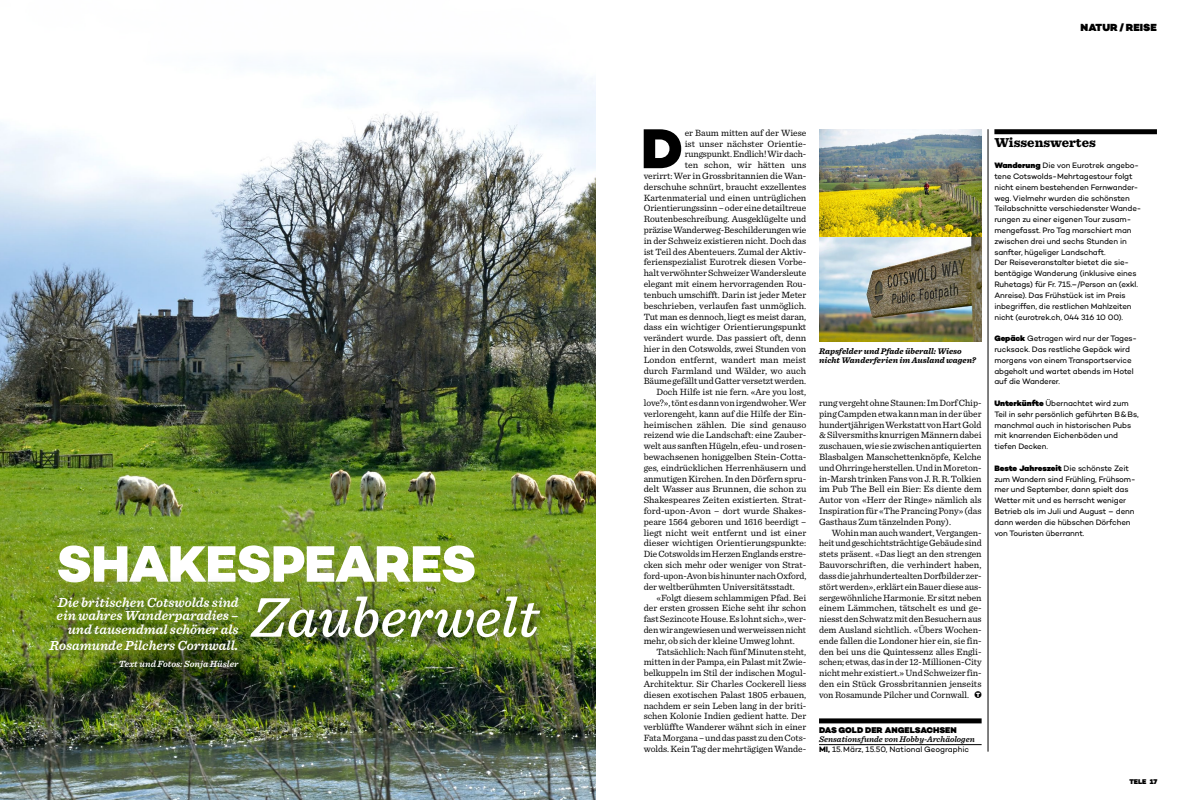
<style>
.page{position:relative;width:1191px;height:800px;background:#fff}
.page>*{position:absolute;margin:0;border:0;box-sizing:border-box;transform-origin:0 0}
.TELE_Titel_40pt_x04{font:italic 500 58.4px "Sentinel";color:#fff}
.TELE_Grundtext_Initi{font:800 57.1px "Campton";color:#000}
.TELE_Titel_40pt_x04-2{font:800 52.1px "Campton";letter-spacing:-.02em;color:#fff}
.TELE_Lead_20pt{font:italic 600 13.8px/13.8px "Sentinel";color:#fff;text-align:right}
.TELE_Box_Rubriktitel{font:900 13.5px "Sentinel";color:#000}
.TELE_Rubrikentitel_x{font:900 10.5px "Campton";letter-spacing:.005em;color:#000}
.TELE_Grundtext_Einzu{font:9.5px/10.8px "Sentinel";letter-spacing:-.005em;color:#000;text-align:justify}
.TELE_Grundtext_Initi-2{font:9.5px/10.8px "Sentinel";letter-spacing:-.005em;color:#000;text-align:right}
.TELE_Lead_20pt_Autor{font:italic 600 9.4px "Sentinel";color:#fff}
.TELE_Legende_x11{font:italic 700 8.5px/9px "Sentinel";color:#000}
.TELE_Tipp_Bescheibun{font:italic 600 8.5px "Sentinel";color:#000}
.TELE_Tipp_Titel_mit{font:900 8.5px "Campton";color:#000}
.TELE_Box_Grundtext_x{font:8px/10.8px "Campton";letter-spacing:-.015em;color:#000}
.TELE_Tipp_Zeit_x08{font:8px "Campton";color:#000}
.TELE_Pagina{font:900 7px "Campton";color:#000}
.s1{font-size:15.6px}
.s2{font-family:"TELE"}
.s3{font-weight:700}
.s4{font-weight:900}
</style>
<div class="page">
<img style="left:0;top:62px;width:595px;height:737px">
<div style="left:819px;top:718px;width:162px;height:5px;background:#000"></div>
<hr style="left:819px;top:744px;width:162px;height:1px;background:#000">
<div style="left:994px;top:129px;width:163px;height:5px;background:#000"></div>
<div style="left:236px;top:580px;width:318px;height:72px;background:#000;opacity:.75"></div>
<img style="left:819px;top:129px;width:162px;height:212px">
<hr style="left:987px;top:129px;width:1px;height:622px;background:#000">
<svg style="left:110px;top:632px;width:161px;height:68px"></svg>
<div style="left:27px;top:573px;width:235px;height:118px;background:#000;opacity:.8"></div>
<p class="TELE_Titel_40pt_x04-2" style="left:56px;top:530px;width:421px">SHAKESPEARES</p>
<p class="TELE_Titel_40pt_x04" style="left:251px;top:572px;width:290px">Zauberwelt</p>
<p class="TELE_Lead_20pt" style="left:57px;top:594px;width:184px">Die britischen Cotswolds sind ein wahres Wanderparadies – und tausendmal schöner als</p>
<p class="TELE_Lead_20pt" style="left:50px;top:637px;width:190px">Rosamunde Pilchers Cornwall<span class="s1">.</span></p>
<p class="TELE_Lead_20pt_Autor" style="left:119px;top:656px;width:121px">Text und Fotos: Sonja Hüsler</p>
<p class="TELE_Rubrikentitel_x" style="left:1080px;top:20px;width:78px">NATUR / REISE</p>
<p class="TELE_Grundtext_Initi-2" style="left:643px;top:127px;width:164px">er Baum mitten auf der Wiese<br>ist unser nächster Orientie&shy;rungspunkt. Endlich! Wir dach-<br>ten schon, wir hätten uns<br>verirrt: Wer in Grossbritannien die Wan&shy;derschuhe schnürt, braucht exzellentes Kartenmaterial und einen untrüglichen Orientierungssinn – oder eine detailtreue Routenbeschreibung. Ausgeklügelte und präzise Wanderweg-Beschilderungen wie in der Schweiz existieren nicht. Doch das ist Teil des Abenteuers. Zumal der Aktiv&shy;ferienspezialist Eurotrek diesen Vorbe&shy;halt verwöhnter Schweizer Wandersleute elegant mit einem hervorragenden Rou&shy;tenbuch umschifft. Darin ist jeder Meter beschrieben, verlaufen fast unmöglich.<br>Tut man es dennoch, liegt es meist daran, dass ein wichtiger Orientierungspunkt verändert wurde. Das passiert oft, denn hier in den Cotswolds, zwei Stunden von London entfernt, wandert man meist durch Farmland und Wälder, wo auch Bäume gefällt und Gatter versetzt werden.</p>
<p class="TELE_Grundtext_Einzu" style="left:643px;top:386px;width:164px;text-indent:13px">Doch Hilfe ist nie fern. «Are you lost, love?», tönt es dann von irgendwoher. Wer verlorengeht, kann auf die Hilfe der Ein&shy;heimischen zählen. Die sind genauso reizend wie die Landschaft: eine Zauber&shy;welt aus sanften Hügeln, efeu- und rosen&shy;bewachsenen honiggelben Stein-Cotta&shy;ges, eindrücklichen Herrenhäusern und anmutigen Kirchen. In den Dörfern spru&shy;delt Wasser aus Brunnen, die schon zu Shakespeares Zeiten existierten. Strat&shy;ford-upon-Avon – dort wurde Shakes&shy;peare 1564 geboren und 1616 beerdigt – liegt nicht weit entfernt und ist einer dieser wichtigen Orientierungspunkte:<br>Die Cotswolds im Herzen Englands erstre&shy;cken sich mehr oder weniger von Strat&shy;ford-upon-Avon bis hinunter nach Oxford, der weltberühmten Universitätsstadt.</p>
<p class="TELE_Grundtext_Einzu" style="left:643px;top:591px;width:164px;text-indent:13px">«Folgt diesem schlammigen Pfad. Bei der ersten grossen Eiche seht ihr schon fast Sezincote House. Es lohnt sich», wer&shy;den wir angewiesen und werweissen nicht mehr, ob sich der kleine Umweg lohnt.</p>
<p class="TELE_Grundtext_Einzu" style="left:643px;top:645px;width:164px;text-indent:13px">Tatsächlich: Nach fünf Minuten steht, mitten in der Pampa, ein Palast mit Zwie&shy;belkuppeln im Stil der indischen Mogul-Architektur. Sir Charles Cockerell liess diesen exotischen Palast 1805 erbauen, nachdem er sein Leben lang in der briti&shy;schen Kolonie Indien gedient hatte. Der verblüffte Wanderer wähnt sich in einer Fata Morgana – und das passt zu den Cots&shy;wolds. Kein Tag der mehrtägigen Wande-</p>
<p class="TELE_Grundtext_Initi" style="left:641px;top:112px;width:44px">D</p>
<p class="TELE_Legende_x11" style="left:819px;top:346px;width:158px">Rapsfelder und Pfade überall: Wieso nicht Wanderferien im Ausland wagen?</p>
<p class="TELE_Grundtext_Einzu" style="left:819px;top:397px;width:164px">rung vergeht ohne Staunen: Im Dorf Chip&shy;ping Campden etwa kann man in der über hundertjährigen Werkstatt von Hart Gold &amp; Silversmiths knurrigen Männern dabei zuschauen, wie sie zwischen antiquierten Blasbalgen Manschettenknöpfe, Kelche und Ohrringe herstellen. Und in Moreton&shy;in-Marsh trinken Fans von J. R. R. Tolkien im Pub The Bell ein Bier: Es diente dem Autor von «Herr der Ringe» nämlich als Inspiration für «The Prancing Pony» (das Gasthaus Zum tänzelnden Pony).</p>
<p class="TELE_Grundtext_Einzu" style="left:819px;top:526px;width:164px;text-indent:13px">Wohin man auch wandert, Vergangen&shy;heit und geschichtsträchtige Gebäude sind stets präsent. «Das liegt an den strengen Bauvorschriften, die verhindert haben, dass die jahrhundertealten Dorfbilder zer&shy;stört werden», erklärt ein Bauer diese aus&shy;sergewöhnliche Harmonie. Er sitzt neben einem Lämmchen, tätschelt es und ge&shy;niesst den Schwatz mit den Besuchern aus dem Ausland sichtlich. «Übers Wochen&shy;ende fallen die Londoner hier ein, sie fin&shy;den bei uns die Quintessenz alles Engli&shy;schen; etwas, das in der 12-Millionen-City nicht mehr existiert.» Und Schweizer fin&shy;den ein Stück Grossbritannien jenseits von Rosamunde Pilcher und Cornwall. <span class="s2">T</span></p>
<p class="TELE_Tipp_Titel_mit" style="left:819px;top:724px;width:139px">DAS GOLD DER ANGELSACHSEN</p>
<p class="TELE_Tipp_Bescheibun" style="left:819px;top:732px;width:157px">Sensationsfunde von Hobby-Archäologen</p>
<p class="TELE_Tipp_Zeit_x08" style="left:819px;top:744px;width:152px"><span class="s3">MI,</span> 15.März, 15.50, National Geographic</p>
<p class="TELE_Box_Rubriktitel" style="left:994px;top:132px;width:103px">Wissenswertes</p>
<p class="TELE_Box_Grundtext_x" style="left:994px;top:160px;width:148px"><span class="s4">Wanderung</span> Die von Eurotrek angebo&shy;tene Cotswolds-Mehrtagestour folgt nicht einem bestehenden Fernwander&shy;weg. Vielmehr wurden die schönsten Teilabschnitte verschiedenster Wande&shy;rungen zu einer eigenen Tour zusam&shy;mengefasst. Pro Tag marschiert man zwischen drei und sechs Stunden in sanfter, hügeliger Landschaft.</p>
<p class="TELE_Box_Grundtext_x" style="left:994px;top:257px;width:145px">Der Reiseveranstalter bietet die sie&shy;bentägige Wanderung (inklusive eines Ruhetags) für Fr. 715.–/Person an (exkl.<br>Anreise). Das Frühstück ist im Preis inbegriffen, die restlichen Mahlzeiten nicht (eurotrek.ch, 044 316 10 00).</p>
<p class="TELE_Box_Grundtext_x" style="left:994px;top:333px;width:144px"><span class="s4">Gepäck</span> Getragen wird nur der Tages&shy;rucksack. Das restliche Gepäck wird morgens von einem Transportservice abgeholt und wartet abends im Hotel auf die Wanderer.</p>
<p class="TELE_Box_Grundtext_x" style="left:994px;top:397px;width:146px"><span class="s4">Unterkünfte</span> Übernachtet wird zum<br>Teil in sehr persönlich geführten B&amp;Bs, manchmal auch in historischen Pubs mit knarrenden Eichenböden und tiefen Decken.</p>
<p class="TELE_Box_Grundtext_x" style="left:994px;top:462px;width:143px"><span class="s4">Beste Jahreszeit</span> Die schönste Zeit zum Wandern sind Frühling, Frühsom&shy;mer und September, dann spielt das Wetter mit und es herrscht weniger Betrieb als im Juli und August – denn dann werden die hübschen Dörfchen von Touristen überrannt.</p>
<p class="TELE_Pagina" style="left:1129px;top:777px;width:30px">TELE 17</p>
</div>
